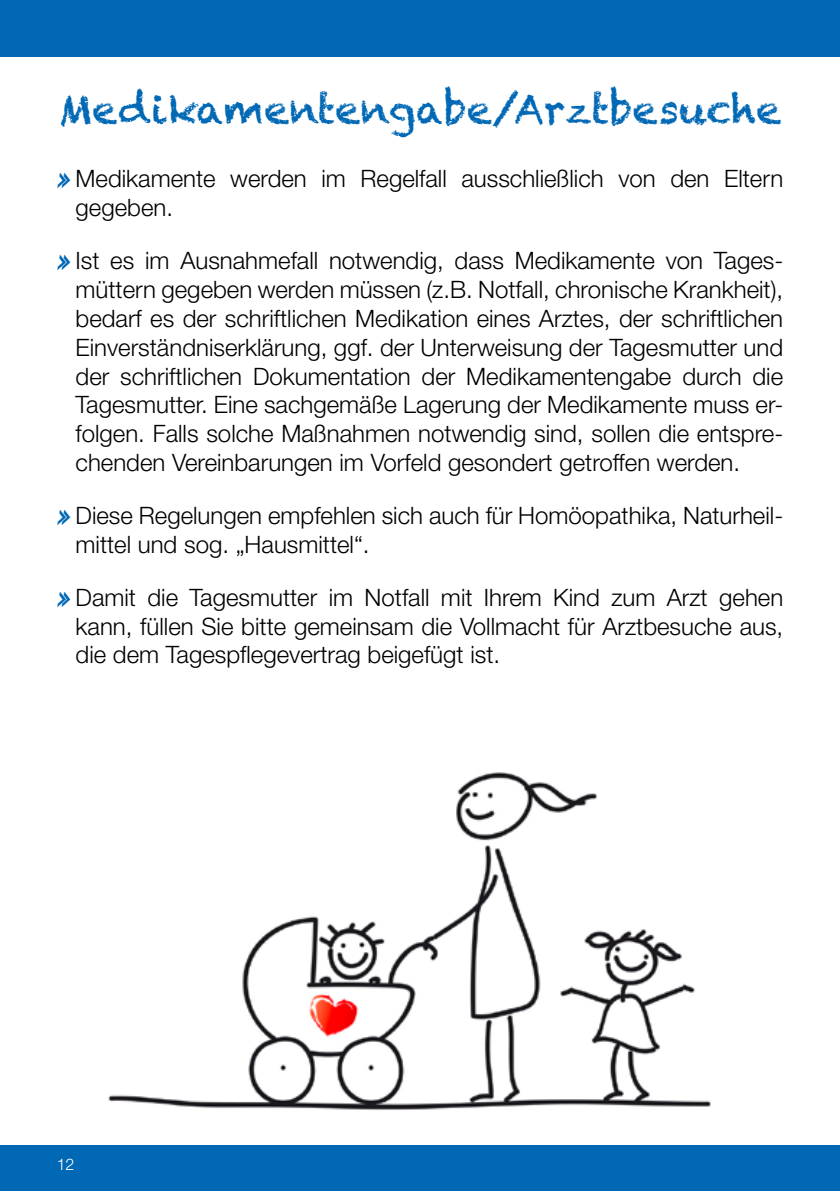
<style>
.page{position:relative;width:840px;height:1191px;background:#fff}
.page>*{position:absolute;margin:0;border:0;box-sizing:border-box;transform-origin:0 0}
.t1{font:40px "Chalkduster";color:#0068b4}
.t2{font:300 24px/28.8px "Helvetica Neue";color:#000}
.t3{font:300 16px "Helvetica Neue";color:#fff}
.s1{font-family:"Champagne&Limousines";font-weight:700;font-style:italic;font-size:30px;color:#0068b4}
</style>
<div class="page">
<div style="left:0;top:0;width:839px;height:57px;background:#0068b4"></div>
<div style="left:0;top:1145px;width:839px;height:46px;background:#0068b4"></div>
<img style="left:108px;top:772px;width:603px;height:338px">
<hr style="left:839px;top:0;width:1px;height:57px;background:#94c7ed">
<h1 class="t1" style="left:59px;top:86px;width:723px">Medikamentengabe/Arztbesuche</h1>
<p class="t2" style="left:75px;top:164px;width:708px;text-indent:-19px"><span class="s1">»</span> Medikamente werden im Regelfall ausschließlich von den Eltern gegeben.</p>
<p class="t2" style="left:75px;top:246px;width:708px;text-align:justify;text-indent:-19px"><span class="s1">»</span> Ist es im Ausnahmefall notwendig, dass Medikamente von Tages&shy;müttern gegeben werden müssen (z.B. Notfall, chronische Krankheit), bedarf es der schriftlichen Medikation eines Arztes, der schriftlichen Einverständniserklärung, ggf. der Unterweisung der Tagesmutter und der schriftlichen Dokumentation der Medikamentengabe durch die Tagesmutter. Eine sachgemäße Lagerung der Medikamente muss er&shy;folgen. Falls solche Maßnahmen notwendig sind, sollen die entspre&shy;chenden Vereinbarungen im Vorfeld gesondert getroffen werden.</p>
<p class="t2" style="left:75px;top:500px;width:708px;text-indent:-19px"><span class="s1">»</span> Diese Regelungen empfehlen sich auch für Homöopathika, Naturheil&shy;mittel und sog. „Hausmittel“.</p>
<p class="t2" style="left:75px;top:582px;width:708px;text-align:justify;text-indent:-19px"><span class="s1">»</span> Damit die Tagesmutter im Notfall mit Ihrem Kind zum Arzt gehen kann, füllen Sie bitte gemeinsam die Vollmacht für Arztbesuche aus, die dem Tagespflegevertrag beigefügt ist.</p>
<p class="t3" style="left:57px;top:1154px;width:19px">12</p>
</div>
